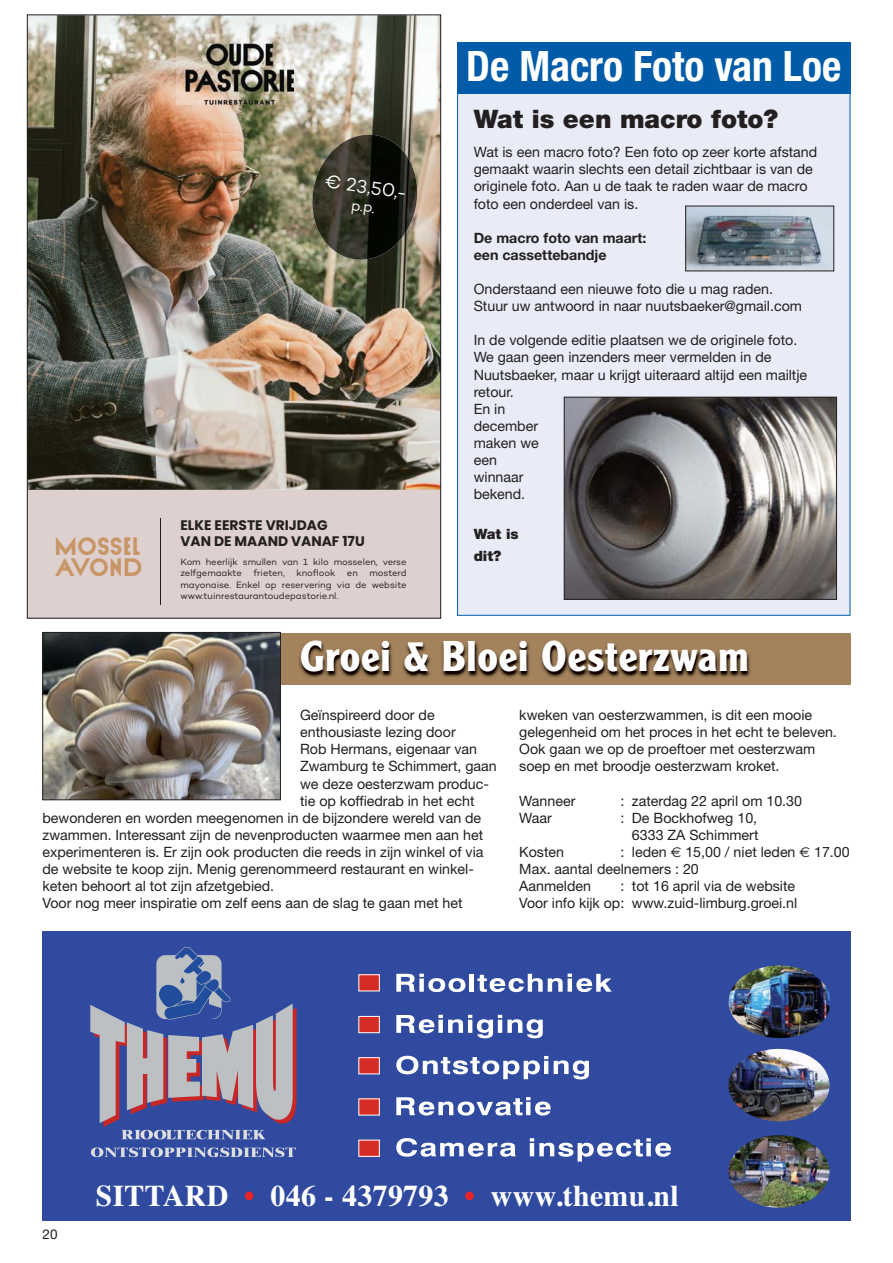
<style>
.page{position:relative;width:893px;height:1263px;background:#fff}
.page>*{position:absolute;margin:0;border:0;box-sizing:border-box;transform-origin:0 0}
.t1{font:700 42px "Clearface Gothic LH";letter-spacing:.025em;color:#fff;scale:.95 1}
.t2{font:700 condensed 42px "Helvetica Neue";color:#fff}
.t3{font:700 30px "Times";letter-spacing:.01em;color:#fff}
.t4{font:28.05px/20.7px "Nord";color:#c89566}
.t5{font:900 25.5px "Helvetica Neue";color:#231f20}
.t6{font:18.75px "Campton";color:#fff}
.t7{font:15.15px "Campton";color:#fff}
.t8{font:14.25px/17.1px "Helvetica Neue";color:#231f20}
.t9{font:700 14.25px/17.1px "Helvetica Neue";color:#231f20}
.t10{font:900 14.25px/22.5px "Helvetica Neue";color:#231f20}
.t11{font:700 13.8px/16.6px "Poppins";color:#231f20}
.t12{font:13.5px "Helvetica Neue";color:#231f20}
.t13{font:9.3px/11.2px "Campton";color:#231f20;text-align:justify}
.s1{font-family:"Euro Sans"}
.s2{color:#e92426}
</style>
<div class="page">
<div style="left:458px;top:43px;width:391px;height:572px;background:#e9ebf6"></div>
<div style="left:457px;top:43px;width:393px;height:51px;background:#005ba8"></div>
<img style="left:566px;top:399px;width:269px;height:199px">
<div style="left:564px;top:397px;width:273px;height:203px;border:1px solid #231f20"></div>
<img style="left:687px;top:208px;width:145px;height:61px">
<div style="left:685px;top:206px;width:149px;height:65px;border:1px solid #231f20"></div>
<div style="left:43px;top:931px;width:807px;height:289px;background:#2f4a9f"></div>
<svg style="left:91px;top:1147px;width:205px;height:10px"></svg>
<svg style="left:90px;top:947px;width:206px;height:192px"></svg>
<img style="left:728px;top:965px;width:101px;height:73px">
<img style="left:728px;top:1049px;width:101px;height:73px">
<svg style="left:396px;top:973px;width:70px;height:19px"></svg>
<div style="left:469px;top:974px;width:5px;height:18px;background:#fff"></div>
<svg style="left:477px;top:973px;width:135px;height:19px"></svg>
<svg style="left:396px;top:1015px;width:147px;height:23px"></svg>
<svg style="left:396px;top:1056px;width:152px;height:23px"></svg>
<hr style="left:544px;top:1061px;width:4px;height:13px;background:#fff">
<svg style="left:554px;top:1060px;width:35px;height:19px"></svg>
<svg style="left:396px;top:1097px;width:155px;height:18px"></svg>
<svg style="left:396px;top:1138px;width:120px;height:19px"></svg>
<svg style="left:530px;top:1138px;width:141px;height:23px"></svg>
<div style="left:359px;top:1140px;width:20px;height:16px;background:#d62c26"></div>
<div style="left:359px;top:1099px;width:20px;height:16px;background:#d62c26"></div>
<div style="left:359px;top:1058px;width:20px;height:16px;background:#d62c26"></div>
<div style="left:359px;top:1016px;width:20px;height:17px;background:#d62c26"></div>
<div style="left:359px;top:1016px;width:20px;height:17px;border:1px solid #fff"></div>
<div style="left:359px;top:975px;width:20px;height:16px;background:#d62c26"></div>
<img style="left:728px;top:1135px;width:102px;height:73px">
<img style="left:281px;top:633px;width:570px;height:52px">
<img style="left:281px;top:633px;width:569px;height:51px">
<div style="left:27px;top:489px;width:414px;height:129px;background:#ddd0ce"></div>
<hr style="left:160px;top:518px;width:1px;height:87px;background:#231f20">
<img style="left:29px;top:17px;width:410px;height:473px">
<img style="left:307px;top:135px;width:116px;height:125px">
<img style="left:176px;top:35px;width:117px;height:70px">
<img style="left:45px;top:634px;width:234px;height:164px">
<div style="left:43px;top:632px;width:238px;height:168px;border:1px solid #231f20"></div>
<h3 class="t4" style="left:55px;top:535px;width:90px">MOSSEL<br>AVOND</h3>
<h3 class="t6" style="left:326px;top:174px;width:84px;rotate:8deg">€ 23,50,-</h3>
<p class="t7" style="left:353px;top:199px;width:25px;rotate:8deg">p.p.</p>
<p class="t11" style="left:180px;top:517px;width:186px">ELKE EERSTE VRIJDAG<br>VAN DE MAAND VANAF 17U</p>
<p class="t13" style="left:180px;top:557px;width:228px">Kom heerlijk smullen van 1 kilo mosselen, verse zelfgemaakte frieten, knoflook en mosterd mayonaise. Enkel op reservering via de website www.tuinrestaurantoudepastorie.nl.</p>
<h1 class="t2" style="left:466px;top:51px;width:377px">De Macro Foto van Loe</h1>
<h3 class="t5" style="left:474px;top:110px;width:306px">Wat is een macro foto?</h3>
<p class="t8" style="left:474px;top:145px;width:345px">Wat is een macro foto? Een foto op zeer korte afstand gemaakt waarin slechts een detail zichtbaar is van de originele foto. Aan u de taak te raden waar de macro foto een onderdeel van is.</p>
<p class="t9" style="left:474px;top:230px;width:174px">De macro foto van maart: een cassettebandje</p>
<p class="t8" style="left:474px;top:282px;width:330px">Onderstaand een nieuwe foto die u mag raden.<br>Stuur uw antwoord in naar nuutsbaeker@gmail.com</p>
<p class="t8" style="left:474px;top:333px;width:335px">In de volgende editie plaatsen we de originele foto.<br>We gaan geen inzenders meer vermelden in de<br>Nuutsbaeker, maar u krijgt uiteraard altijd een mailtje retour.<br>En in<br>december<br>maken we<br>een<br>winnaar<br>bekend.</p>
<p class="t10" style="left:474px;top:524px;width:47px">Wat is dit?</p>
<h1 class="t1" style="left:300px;top:641px;width:474px">Groei &amp; Bloei Oesterzwam</h1>
<p class="t8" style="left:300px;top:708px;width:136px">Geïnspireerd door de</p>
<p class="t8" style="left:300px;top:725px;width:157px">enthousiaste lezing door</p>
<p class="t8" style="left:300px;top:742px;width:178px">Rob Hermans, eigenaar van</p>
<p class="t8" style="left:300px;top:759px;width:198px">Zwamburg te Schimmert, gaan</p>
<p class="t8" style="left:300px;top:776px;width:190px">we deze oesterzwam produc-</p>
<p class="t8" style="left:300px;top:793px;width:176px">tie op koffiedrab in het echt</p>
<p class="t8" style="left:43px;top:810px;width:440px">bewonderen en worden meegenomen in de bijzondere wereld van de</p>
<p class="t8" style="left:43px;top:827px;width:442px">zwammen. Interessant zijn de nevenproducten waarmee men aan het</p>
<p class="t8" style="left:43px;top:845px;width:442px">experimenteren is. Er zijn ook producten die reeds in zijn winkel of via</p>
<p class="t8" style="left:43px;top:862px;width:433px">de website te koop zijn. Menig gerenommeerd restaurant en winkel-</p>
<p class="t8" style="left:43px;top:879px;width:233px">keten behoort al tot zijn afzetgebied.</p>
<p class="t8" style="left:43px;top:896px;width:421px">Voor nog meer inspiratie om zelf eens aan de slag te gaan met het</p>
<p class="t8" style="left:519px;top:708px;width:319px">kweken van oesterzwammen, is dit een mooie gelegenheid om het proces in het echt te beleven.<br>Ook gaan we op de proeftoer met oesterzwam soep en met broodje oesterzwam kroket.</p>
<p class="t8" style="left:519px;top:793px;width:58px">Wanneer</p>
<p class="t8" style="left:620px;top:793px;width:183px">: zaterdag 22 april om 10.30</p>
<p class="t8" style="left:519px;top:810px;width:34px">Waar</p>
<p class="t8" style="left:620px;top:810px;width:140px;text-align:right">: De Bockhofweg 10,<br>6333 ZA Schimmert</p>
<p class="t8" style="left:519px;top:845px;width:46px">Kosten</p>
<p class="t8" style="left:519px;top:845px;width:332px;text-indent:101px">: leden <span class="s1">€</span> 15,00 / niet leden <span class="s1">€</span> 17.00<br>Max. aantal deelnemers : 20<br>Aanmelden</p>
<p class="t8" style="left:519px;top:879px;width:280px;text-align:right">: tot 16 april via de website<br>Voor info kijk op: www.zuid-limburg.groei.nl</p>
<p class="t12" style="left:43px;top:1229px;width:16px">20</p>
<h2 class="t3" style="left:96px;top:1185px;width:585px">SITTARD <span class="s2">•</span> 046 - 4379793 <span class="s2">•</span> www.themu.nl</h2>
</div>
